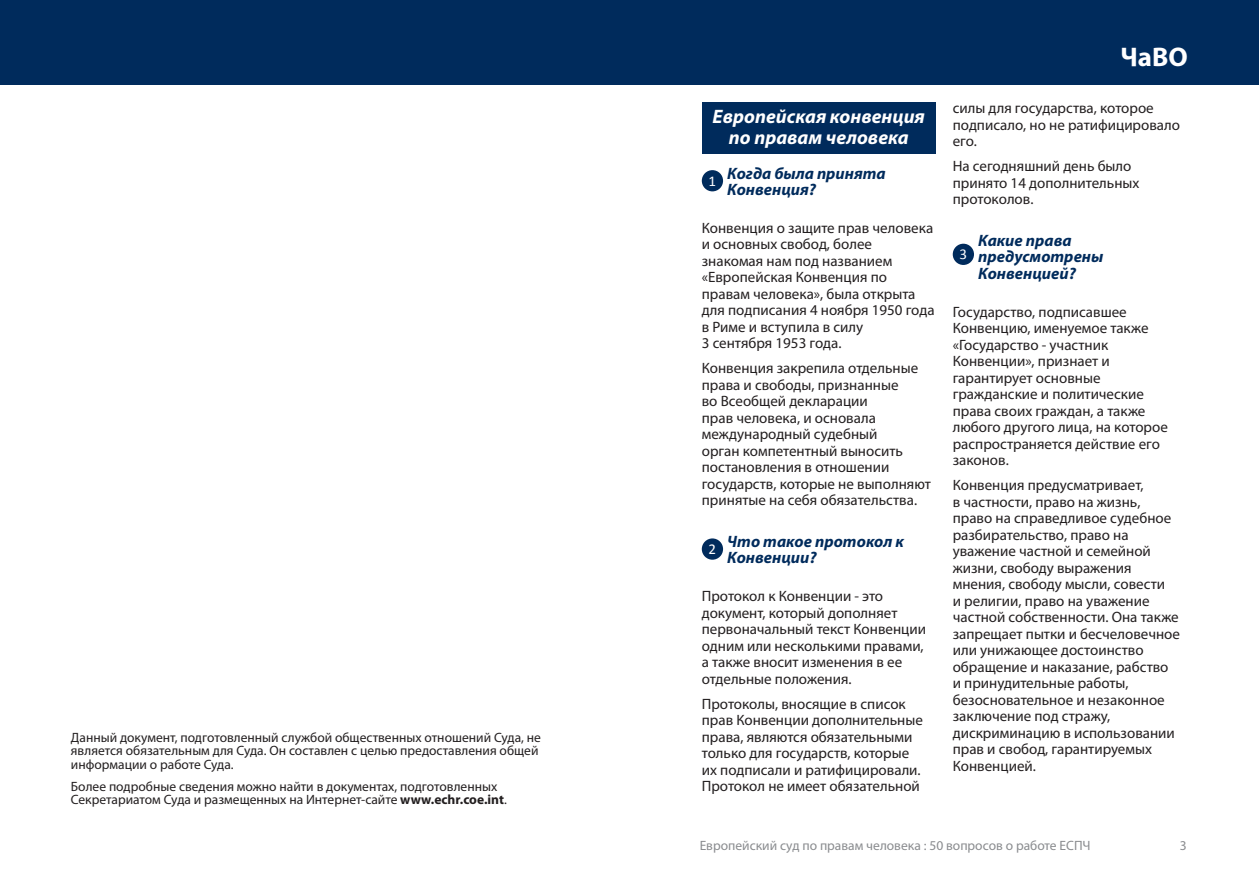
<style>
.page{position:relative;width:1259px;height:893px;background:#fff}
.page>*{position:absolute;margin:0;border:0;box-sizing:border-box;transform-origin:0 0}
.t1{font:700 27px "Myriad Pro";color:#fff}
.t2{font:italic 700 19.5px/21px "Myriad Pro";color:#fff;text-align:center}
.FAQ_-_Question{font:italic 700 16.5px/16.5px "Myriad Pro";color:#002b5c}
.FAQ_-_Texte{font:15px/16.5px "Myriad Pro";color:#231f20}
.t3{font:15px "Calibri";color:#fff}
.Texte_page_1{font:13.5px/13.5px "Myriad Pro";color:#231f20}
.Textes_bas_de_page_g{font:13.5px "Myriad Pro";color:#8a8c8f}
.s1{font-weight:700}
</style>
<div class="page">
<div style="left:0;top:0;width:1259px;height:85px;background:#002b5c"></div>
<div style="left:702px;top:102px;width:233px;height:51px;background:#002b5c"></div>
<div style="left:702px;top:170px;width:21px;height:21px;background:#002b5c;border-radius:50%"></div>
<div style="left:702px;top:538px;width:21px;height:22px;background:#002b5c;border-radius:50%"></div>
<div style="left:952px;top:244px;width:22px;height:21px;background:#002b5c;border-radius:50%"></div>
<p class="Texte_page_1" style="left:71px;top:730px;width:471px">Данный документ, подготовленный службой общественных отношений Суда, не является обязательным для Суда. Он составлен с целью предоставления общей информации о работе Суда.</p>
<p class="Texte_page_1" style="left:71px;top:779px;width:437px">Более подробные сведения можно найти в документах, подготовленных<br>Секретариатом Суда и размещенных на Интернет-сайте <span class="s1">www.echr.coe.int</span>.</p>
<p class="t2" style="left:712px;top:106px;width:214px">Европейская конвенция по правам человека</p>
<p class="t3" style="left:708px;top:171px;width:9px">1</p>
<p class="FAQ_-_Question" style="left:727px;top:164px;width:160px">Когда была принята<br>Конвенция?</p>
<p class="FAQ_-_Texte" style="left:702px;top:219px;width:234px">Конвенция о защите прав человека и основных свобод, более знакомая нам под названием «Европейская Конвенция по правам человека», была открыта для подписания 4 ноября 1950 года в Риме и вступила в силу<br>3 сентября 1953 года.</p>
<p class="FAQ_-_Texte" style="left:702px;top:360px;width:231px">Конвенция закрепила отдельные права и свободы, признанные<br>во Всеобщей декларации<br>прав человека, и основала международный судебный<br>орган компетентный выносить постановления в отношении государств, которые не выполняют принятые на себя обязательства.</p>
<p class="t3" style="left:708px;top:539px;width:9px">2</p>
<p class="FAQ_-_Question" style="left:727px;top:533px;width:178px">Что такое протокол к<br>Конвенции?</p>
<p class="FAQ_-_Texte" style="left:702px;top:588px;width:226px">Протокол к Конвенции - это документ, который дополняет первоначальный текст Конвенции одним или несколькими правами, а также вносит изменения в ее отдельные положения.</p>
<p class="FAQ_-_Texte" style="left:702px;top:695px;width:223px">Протоколы, вносящие в список прав Конвенции дополнительные права, являются обязательными только для государств, которые их подписали и ратифицировали.<br>Протокол не имеет обязательной</p>
<h1 class="t1" style="left:1120px;top:39px;width:69px">ЧаВО</h1>
<p class="FAQ_-_Texte" style="left:952px;top:100px;width:229px">силы для государства, которое подписало, но не ратифицировало его.</p>
<p class="FAQ_-_Texte" style="left:952px;top:158px;width:188px">На сегодняшний день было принято 14 дополнительных протоколов.</p>
<p class="FAQ_-_Question" style="left:978px;top:231px;width:127px">Какие права предусмотрены<br>Конвенцией?</p>
<p class="FAQ_-_Texte" style="left:952px;top:303px;width:217px">Государство, подписавшее<br>Конвенцию, именуемое также «Государство - участник<br>Конвенции», признает и гарантирует основные гражданские и политические права своих граждан, а также любого другого лица, на которое распространяется действие его законов.</p>
<p class="FAQ_-_Texte" style="left:952px;top:477px;width:229px">Конвенция предусматривает,<br>в частности, право на жизнь, право на справедливое судебное разбирательство, право на уважение частной и семейной жизни, свободу выражения мнения, свободу мысли, совести<br>и религии, право на уважение частной собственности. Она также запрещает пытки и бесчеловечное или унижающее достоинство обращение и наказание, рабство и принудительные работы, безосновательное и незаконное заключение под стражу, дискриминацию в использовании прав и свобод, гарантируемых<br>Конвенцией.</p>
<p class="t3" style="left:959px;top:245px;width:9px">3</p>
<p class="Textes_bas_de_page_g" style="left:699px;top:837px;width:392px">Европейский суд по правам человека : 50 вопросов о работе ЕСПЧ</p>
<p class="Textes_bas_de_page_g" style="left:1179px;top:837px;width:8px">3</p>
</div>
